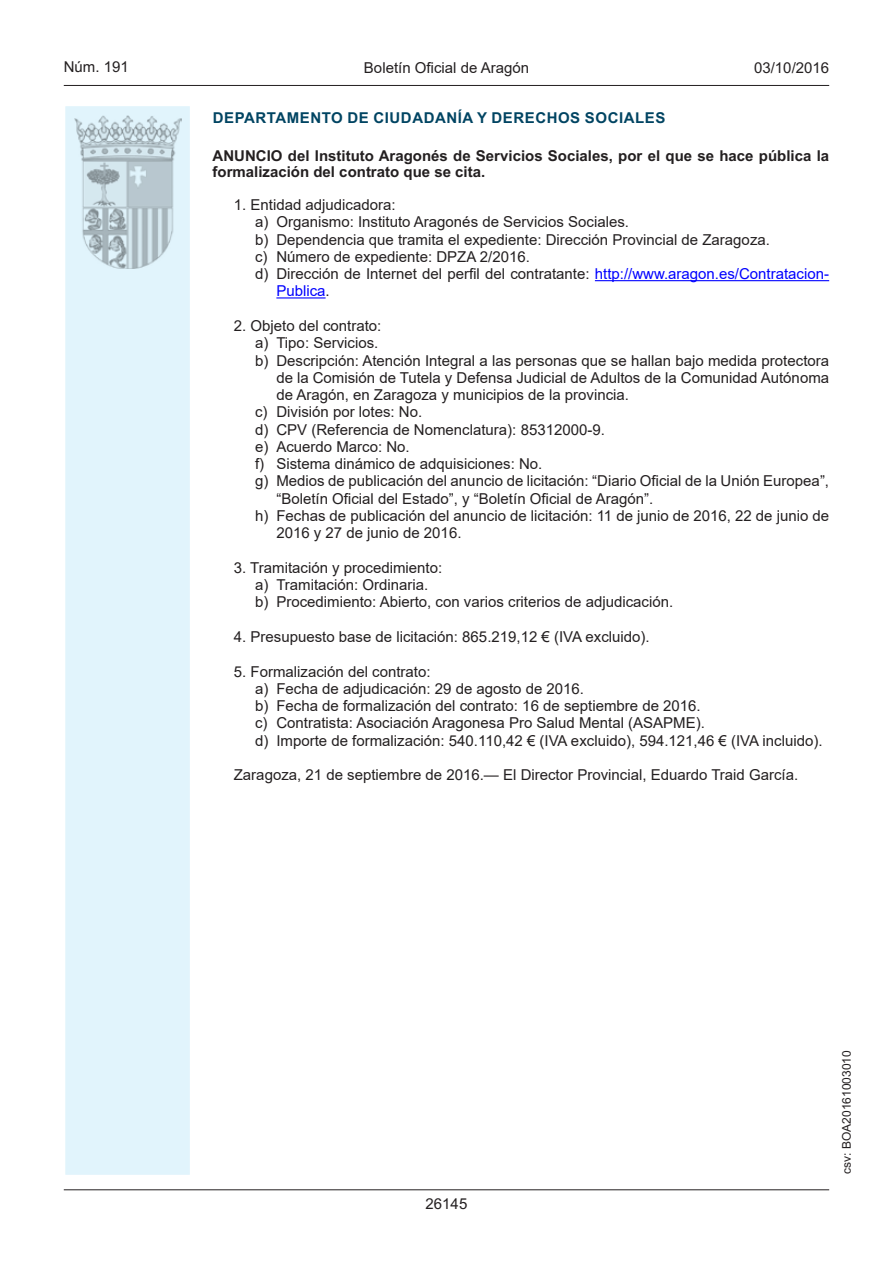
<style>
.page{position:relative;width:893px;height:1263px;background:#fff}
.page>*{position:absolute;margin:0;border:0;box-sizing:border-box;transform-origin:0 0}
.t1{font:15px/17.2px "Arial";color:#231f20}
.t2{font:700 15px/16.5px "Arial";color:#231f20}
.t3{font:700 15px "Arial";letter-spacing:.035em;color:#004462}
.t4{font:15px "Arial MT2";color:#231f20}
.t5{font:15px "Arial";color:#00f}
.t6{font:12px "Arial MT2";color:#231f20}
.s1{color:#00f}
.s2{font-family:"Arial MT2";color:#00f}
.s3{font-family:"Arial MT2";color:#231f20}
</style>
<div class="page">
<hr style="left:64px;top:85px;width:765px;height:1px;background:#231f20">
<div style="left:64px;top:105px;width:127px;height:1071px;background:#e1f4fc;border:2px solid #fff"></div>
<img style="left:75px;top:115px;width:106px;height:153px">
<hr style="left:64px;top:1189px;width:765px;height:1px;background:#231f20">
<hr style="left:595px;top:280px;width:234px;height:1px;background:#00f">
<hr style="left:276px;top:297px;width:50px;height:1px;background:#00f">
<p class="t4" style="left:64px;top:57px;width:67px">Núm. 191</p>
<p class="t1" style="left:364px;top:59px;width:167px">Boletín Oficial de Aragón</p>
<p class="t4" style="left:754px;top:57px;width:77px">03/10/2016</p>
<p class="t3" style="left:213px;top:107px;width:454px">DEPARTAMENTO DE CIUDADANÍA Y DERECHOS SOCIALES</p>
<p class="t2" style="left:213px;top:147px;width:618px">ANUNCIO del Instituto Aragonés de Servicios Sociales, por el que se hace pública la formalización del contrato que se cita.</p>
<p class="t1" style="left:234px;top:196px;width:163px">1. Entidad adjudicadora:</p>
<p class="t1" style="left:255px;top:213px;width:375px">a) Organismo: Instituto Aragonés de Servicios Sociales.</p>
<p class="t1" style="left:255px;top:231px;width:516px">b) Dependencia que tramita el expediente: Dirección Provincial de Zaragoza.</p>
<p class="t1" style="left:255px;top:248px;width:276px">c) Número de expediente: DPZA 2/2016.</p>
<p class="t1" style="left:255px;top:265px;width:576px">d) Dirección de Internet del perfil del contratante: <span class="s1">http://www.aragon.es/Contratacion</span><span class="s2">-</span></p>
<p class="t5" style="left:276px;top:281px;width:55px">Publica<span class="s3">.</span></p>
<p class="t1" style="left:234px;top:317px;width:149px">2. Objeto del contrato:</p>
<p class="t1" style="left:255px;top:334px;width:125px">a) Tipo: Servicios.</p>
<p class="t1" style="left:255px;top:351px;width:575px">b) Descripción: Atención Integral a las personas que se hallan bajo medida protectora</p>
<p class="t1" style="left:276px;top:369px;width:554px">de la Comisión de Tutela y Defensa Judicial de Adultos de la Comunidad Autónoma</p>
<p class="t1" style="left:276px;top:386px;width:354px">de Aragón, en Zaragoza y municipios de la provincia.</p>
<p class="t1" style="left:255px;top:403px;width:169px">c) División por lotes: No.</p>
<p class="t1" style="left:255px;top:421px;width:351px">d) CPV (Referencia de Nomenclatura): 85312000-9.</p>
<p class="t1" style="left:255px;top:438px;width:156px">e) Acuerdo Marco: No.</p>
<p class="t1" style="left:255px;top:455px;width:289px">f) Sistema dinámico de adquisiciones: No.</p>
<p class="t1" style="left:255px;top:472px;width:575px">g) Medios de publicación del anuncio de licitación: “Diario Oficial de la Unión Europea”,</p>
<p class="t1" style="left:276px;top:490px;width:378px">“Boletín Oficial del Estado”, y “Boletín Oficial de Aragón”.</p>
<p class="t1" style="left:255px;top:507px;width:575px">h) Fechas de publicación del anuncio de licitación: 11 de junio de 2016, 22 de junio de</p>
<p class="t1" style="left:276px;top:524px;width:187px">2016 y 27 de junio de 2016.</p>
<p class="t1" style="left:255px;top:559px;width:420px;text-indent:-21px">3. Tramitación y procedimiento:<br>a) Tramitación: Ordinaria.<br>b) Procedimiento: Abierto, con varios criterios de adjudicación.</p>
<p class="t1" style="left:234px;top:628px;width:417px">4. Presupuesto base de licitación: 865.219,12 € (IVA excluido).</p>
<p class="t1" style="left:255px;top:662px;width:569px;text-indent:-21px">5. Formalización del contrato:<br>a) Fecha de adjudicación: 29 de agosto de 2016.<br>b) Fecha de formalización del contrato: 16 de septiembre de 2016.<br>c) Contratista: Asociación Aragonesa Pro Salud Mental (ASAPME).<br>d) Importe de formalización: 540.110,42 € (IVA excluido), 594.121,46 € (IVA incluido).</p>
<p class="t1" style="left:234px;top:766px;width:566px">Zaragoza, 21 de septiembre de 2016.— El Director Provincial, Eduardo Traid García.</p>
<p class="t4" style="left:426px;top:1193px;width:43px">26145</p>
<p class="t6" style="left:838px;top:1174px;width:125px;rotate:-90deg">csv: BOA20161003010</p>
</div>
